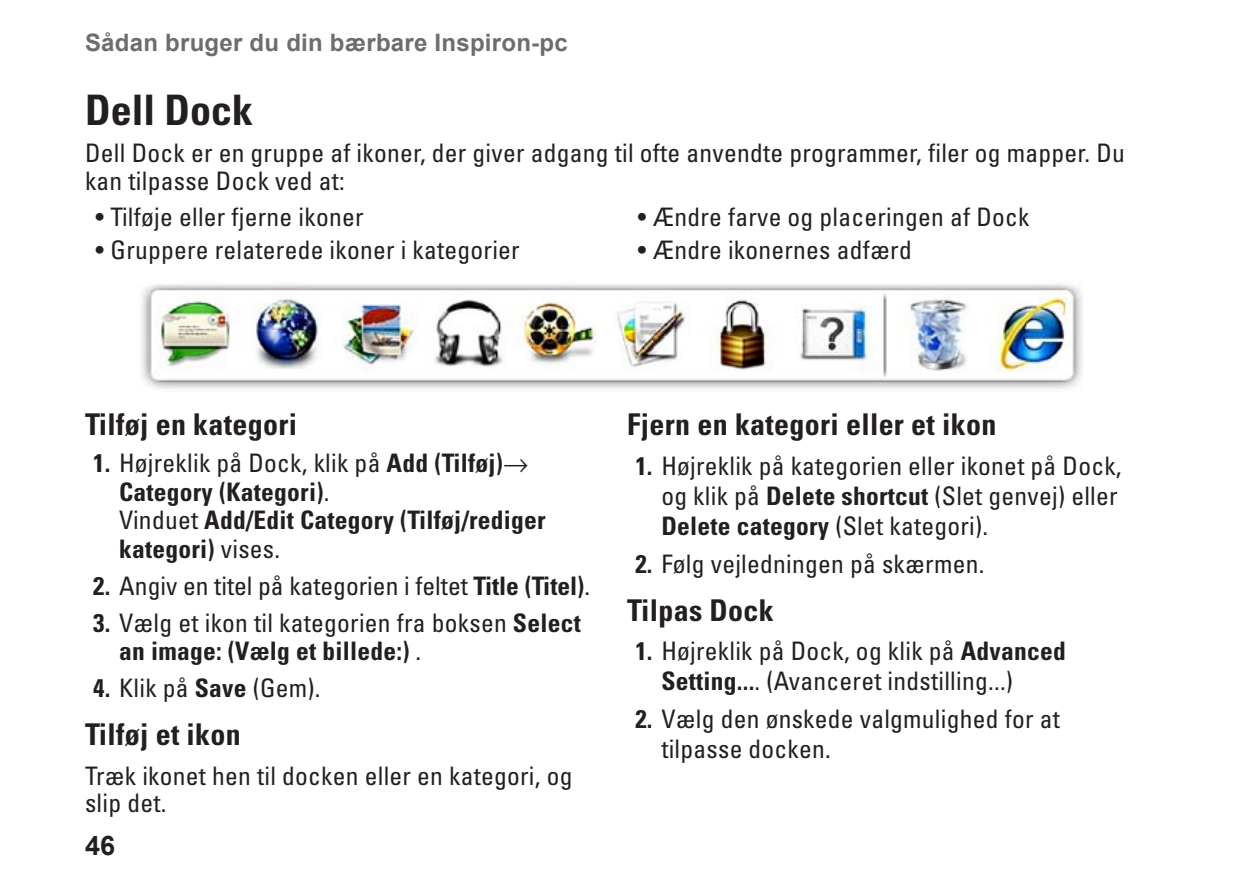
<style>
.page{position:relative;width:1259px;height:893px;background:#fff}
.page>*{position:absolute;margin:0;border:0;box-sizing:border-box;transform-origin:0 0}
.t1{font:700 condensed 42px "Univers";color:#231f20}
.t2{font:700 condensed 30px "Univers";letter-spacing:.01em;color:#231f20}
.t3{font:700 27px "Arial";color:#231f20}
.t4{font:condensed 25.5px/30px "Univers";letter-spacing:.01em;color:#231f20}
.t5{font:700 condensed 25.5px/28.5px "Univers";letter-spacing:.01em;color:#231f20}
.t6{font:700 24px "Arial";letter-spacing:.01em;color:#6c6d70}
.s1{font-weight:400}
.s2{font-weight:700}
</style>
<div class="page">
<img style="left:141px;top:280px;width:942px;height:109px">
<p class="t6" style="left:85px;top:27px;width:484px">Sådan bruger du din bærbare Inspiron-pc</p>
<h1 class="t1" style="left:85px;top:84px;width:170px">Dell Dock</h1>
<p class="t4" style="left:85px;top:138px;width:1041px;line-height:28.5px">Dell Dock er en gruppe af ikoner, der giver adgang til ofte anvendte programmer, filer og mapper. Du kan tilpasse Dock ved at:</p>
<p class="t4" style="left:96px;top:202px;width:269px">• Tilføje eller fjerne ikoner</p>
<p class="t4" style="left:96px;top:234px;width:426px">• Gruppere relaterede ikoner i kategorier</p>
<p class="t4" style="left:638px;top:202px;width:393px">• Ændre farve og placeringen af Dock</p>
<p class="t4" style="left:638px;top:234px;width:275px">• Ændre ikonernes adfærd</p>
<p class="t2" style="left:85px;top:406px;width:213px">Tilføj en kategori</p>
<p class="t5" style="left:119px;top:449px;width:428px;text-indent:-26px">1. <span class="s1">Højreklik på Dock, klik på</span> Add (Tilføj)→<br>Category (Kategori)<span class="s1">.<br>Vinduet</span> Add/Edit Category (Tilføj/rediger kategori) <span class="s1">vises.</span></p>
<p class="t4" style="left:93px;top:570px;width:498px"><span class="s2">2.</span> Angiv en titel på kategorien i feltet <span class="s2">Title (Titel)</span>.</p>
<p class="t4" style="left:119px;top:608px;width:463px;line-height:28.5px;text-indent:-26px"><span class="s2">3.</span> Vælg et ikon til kategorien fra boksen <span class="s2">Select an image: (Vælg et billede:)</span> .</p>
<p class="t4" style="left:93px;top:673px;width:229px"><span class="s2">4.</span> Klik på <span class="s2">Save</span> (Gem).</p>
<p class="t2" style="left:85px;top:715px;width:157px">Tilføj et ikon</p>
<p class="t4" style="left:85px;top:762px;width:489px;line-height:27px">Træk ikonet hen til docken eller en kategori, og slip det.</p>
<p class="t3" style="left:85px;top:827px;width:32px">46</p>
<p class="t2" style="left:627px;top:406px;width:370px">Fjern en kategori eller et ikon</p>
<p class="t4" style="left:661px;top:451px;width:462px;text-indent:-26px"><span class="s2">1.</span> Højreklik på kategorien eller ikonet på Dock, og klik på <span class="s2">Delete shortcut</span> (Slet genvej) eller<br><span class="s2">Delete category</span> (Slet kategori).</p>
<p class="t4" style="left:635px;top:549px;width:350px"><span class="s2">2.</span> Følg vejledningen på skærmen.</p>
<p class="t2" style="left:627px;top:592px;width:148px">Tilpas Dock</p>
<p class="t4" style="left:661px;top:635px;width:406px;text-indent:-26px"><span class="s2">1.</span> Højreklik på Dock, og klik på <span class="s2">Advanced<br>Setting...</span>. (Avanceret indstilling...)</p>
<p class="t4" style="left:661px;top:704px;width:400px;text-indent:-26px"><span class="s2">2.</span> Vælg den ønskede valgmulighed for at tilpasse docken.</p>
</div>
